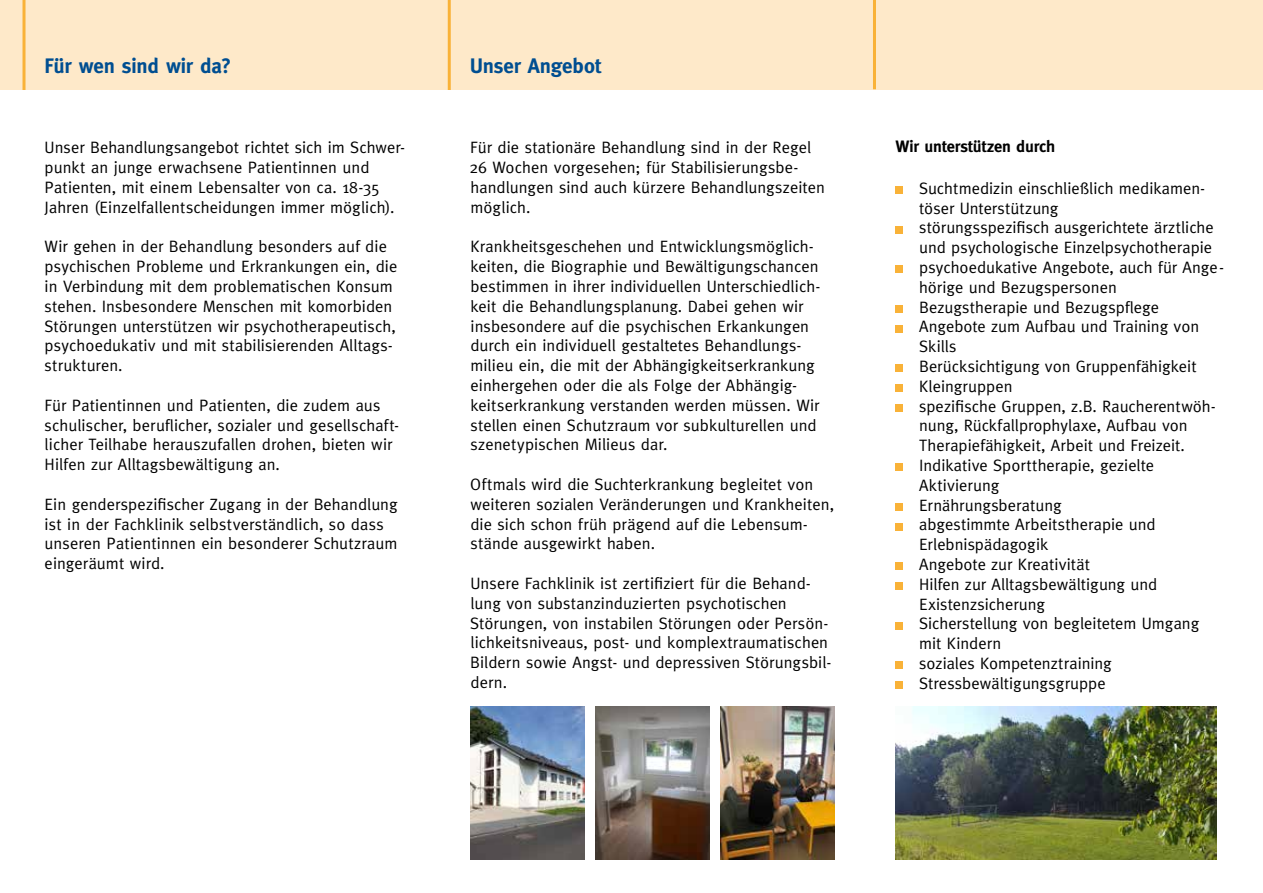
<style>
.page{position:relative;width:1263px;height:893px;background:#fff}
.page>*{position:absolute;margin:0;border:0;box-sizing:border-box;transform-origin:0 0}
.t1{font:700 21px "Meta";letter-spacing:-.01em;color:#004e91}
.t2{font:16.5px/19.8px "Meta";letter-spacing:.005em;color:#000}
.t3{font:700 16.5px "Meta";letter-spacing:-.01em;color:#000}
</style>
<div class="page">
<div style="left:0;top:0;width:1263px;height:89px;background:#fee9c9"></div>
<hr style="left:23px;top:0;width:3px;height:89px;background:#f9b238">
<hr style="left:448px;top:0;width:3px;height:89px;background:#f9b238">
<div style="left:895px;top:186px;width:8px;height:8px;background:#f9b238"></div>
<div style="left:895px;top:226px;width:8px;height:7px;background:#f9b238"></div>
<div style="left:895px;top:265px;width:8px;height:8px;background:#f9b238"></div>
<div style="left:895px;top:305px;width:8px;height:8px;background:#f9b238"></div>
<div style="left:895px;top:325px;width:8px;height:7px;background:#f9b238"></div>
<div style="left:895px;top:364px;width:8px;height:8px;background:#f9b238"></div>
<div style="left:895px;top:384px;width:8px;height:8px;background:#f9b238"></div>
<div style="left:895px;top:404px;width:8px;height:8px;background:#f9b238"></div>
<div style="left:895px;top:463px;width:8px;height:8px;background:#f9b238"></div>
<div style="left:895px;top:503px;width:8px;height:8px;background:#f9b238"></div>
<div style="left:895px;top:523px;width:8px;height:7px;background:#f9b238"></div>
<div style="left:895px;top:562px;width:8px;height:8px;background:#f9b238"></div>
<div style="left:895px;top:582px;width:8px;height:8px;background:#f9b238"></div>
<div style="left:895px;top:622px;width:8px;height:7px;background:#f9b238"></div>
<div style="left:895px;top:661px;width:8px;height:8px;background:#f9b238"></div>
<div style="left:895px;top:681px;width:8px;height:8px;background:#f9b238"></div>
<hr style="left:873px;top:0;width:3px;height:89px;background:#f9b238">
<img style="left:595px;top:706px;width:114px;height:153px">
<img style="left:470px;top:706px;width:114px;height:153px">
<img style="left:895px;top:706px;width:321px;height:153px">
<img style="left:720px;top:706px;width:114px;height:153px">
<p class="t1" style="left:45px;top:53px;width:188px">Für wen sind wir da?</p>
<p class="t1" style="left:470px;top:53px;width:133px">Unser Angebot</p>
<p class="t2" style="left:45px;top:138px;width:362px">Unser Behandlungsangebot richtet sich im Schwer&shy;punkt an junge erwachsene Patientinnen und Patienten, mit einem Lebensalter von ca. 18-35<br>Jahren (Einzelfallentscheidungen immer möglich).</p>
<p class="t2" style="left:45px;top:237px;width:354px">Wir gehen in der Behandlung besonders auf die psychischen Probleme und Erkrankungen ein, die in Verbindung mit dem problematischen Konsum stehen. Insbesondere Menschen mit komorbiden Störungen unterstützen wir psychotherapeutisch, psychoedukativ und mit stabilisierenden Alltags&shy;strukturen.</p>
<p class="t2" style="left:45px;top:395px;width:356px">Für Patientinnen und Patienten, die zudem aus schulischer, beruflicher, sozialer und gesellschaft&shy;licher Teilhabe herauszufallen drohen, bieten wir Hilfen zur Alltagsbewältigung an.</p>
<p class="t2" style="left:45px;top:494px;width:354px">Ein genderspezifischer Zugang in der Behandlung ist in der Fachklinik selbstverständlich, so dass unseren Patientinnen ein besonderer Schutzraum eingeräumt wird.</p>
<p class="t2" style="left:469px;top:138px;width:357px">Für die stationäre Behandlung sind in der Regel 26 Wochen vorgesehen; für Stabilisierungsbe&shy;handlungen sind auch kürzere Behandlungszeiten möglich.</p>
<p class="t2" style="left:470px;top:237px;width:351px">Krankheitsgeschehen und Entwicklungsmöglich&shy;keiten, die Biographie und Bewältigungschancen bestimmen in ihrer individuellen Unterschiedlich&shy;keit die Behandlungsplanung. Dabei gehen wir insbesondere auf die psychischen Erkankungen durch ein individuell gestaltetes Behandlungs&shy;milieu ein, die mit der Abhängigkeitserkrankung einhergehen oder die als Folge der Abhängig&shy;keitserkrankung verstanden werden müssen. Wir stellen einen Schutzraum vor subkulturellen und szenetypischen Milieus dar.</p>
<p class="t2" style="left:470px;top:474px;width:365px">Oftmals wird die Suchterkrankung begleitet von weiteren sozialen Veränderungen und Krankheiten, die sich schon früh prägend auf die Lebensum&shy;stände ausgewirkt haben.</p>
<p class="t2" style="left:470px;top:573px;width:363px">Unsere Fachklinik ist zertifiziert für die Behand&shy;lung von substanzinduzierten psychotischen Störungen, von instabilen Störungen oder Persön&shy;lichkeitsniveaus, post- und komplextraumatischen Bildern sowie Angst- und depressiven Störungsbil&shy;dern.</p>
<p class="t3" style="left:895px;top:137px;width:161px">Wir unterstützen durch</p>
<p class="t2" style="left:919px;top:178px;width:306px">Suchtmedizin einschließlich medikamen&shy;töser Unterstützung<br>störungsspezifisch ausgerichtete ärztliche und psychologische Einzelpsychotherapie psychoedukative Angebote, auch für Ange&shy;hörige und Bezugspersonen<br>Bezugstherapie und Bezugspflege<br>Angebote zum Aufbau und Training von<br>Skills<br>Berücksichtigung von Gruppenfähigkeit<br>Kleingruppen<br>spezifische Gruppen, z.B. Raucherentwöh&shy;nung, Rückfallprophylaxe, Aufbau von<br>Therapiefähigkeit, Arbeit und Freizeit.<br>Indikative Sporttherapie, gezielte<br>Aktivierung<br>Ernährungsberatung<br>abgestimmte Arbeitstherapie und<br>Erlebnispädagogik<br>Angebote zur Kreativität<br>Hilfen zur Alltagsbewältigung und<br>Existenzsicherung<br>Sicherstellung von begleitetem Umgang mit Kindern<br>soziales Kompetenztraining<br>Stressbewältigungsgruppe</p>
</div>
